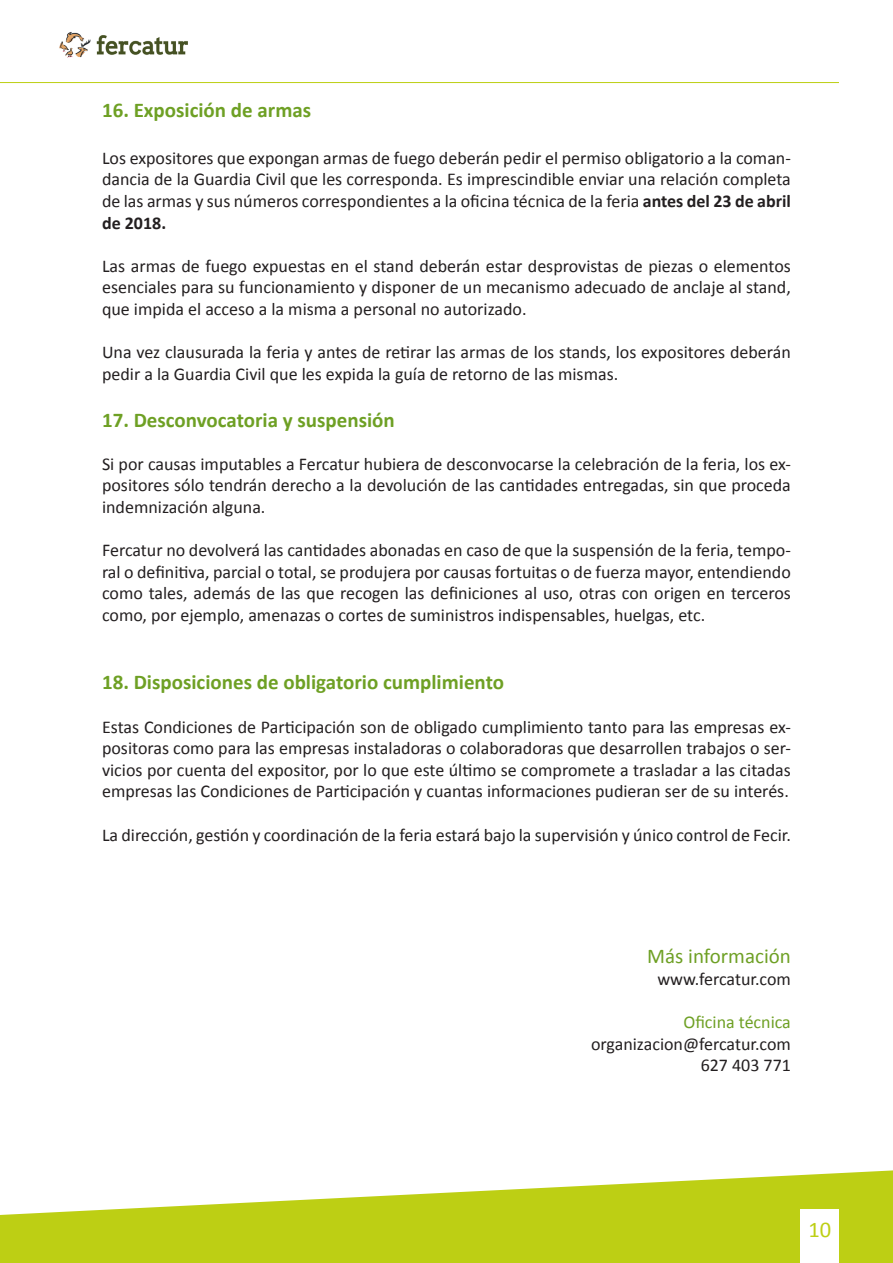
<style>
.page{position:relative;width:893px;height:1263px;background:#fff}
.page>*{position:absolute;margin:0;border:0;box-sizing:border-box;transform-origin:0 0}
.t1{font:22.5px "Calibri";color:#bdcf14}
.t2{font:700 21px "Calibri";color:#6ea024}
.Sub_Index_Verde{font:21px "Calibri";color:#6ea024}
.t3{font:18px/21.6px "Calibri";color:#231f20;text-align:justify}
.t4{font:18px "Calibri";color:#6ea024}
.s1{font-weight:700}
</style>
<div class="page">
<svg style="left:0;top:1170px;width:893px;height:93px;fill:#bdcf14"></svg>
<div style="left:801px;top:1209px;width:38px;height:54px;background:#fff"></div>
<hr style="left:0;top:82px;width:839px;height:1px;background:#bdcf14">
<img style="left:59px;top:32px;width:129px;height:26px">
<p class="t2" style="left:102px;top:97px;width:211px">16. Exposición de armas</p>
<p class="t3" style="left:102px;top:147px;width:690px">Los expositores que expongan armas de fuego deberán pedir el permiso obligatorio a la coman&shy;dancia de la Guardia Civil que les corresponda. Es imprescindible enviar una relación completa de las armas y sus números correspondientes a la oficina técnica de la feria <span class="s1">antes del 23 de abril de 2018.</span></p>
<p class="t3" style="left:102px;top:255px;width:690px">Las armas de fuego expuestas en el stand deberán estar desprovistas de piezas o elementos esenciales para su funcionamiento y disponer de un mecanismo adecuado de anclaje al stand, que impida el acceso a la misma a personal no autorizado.</p>
<p class="t3" style="left:102px;top:341px;width:690px">Una vez clausurada la feria y antes de retirar las armas de los stands, los expositores deberán pedir a la Guardia Civil que les expida la guía de retorno de las mismas.</p>
<p class="t2" style="left:102px;top:406px;width:294px">17. Desconvocatoria y suspensión</p>
<p class="t3" style="left:102px;top:453px;width:690px">Si por causas imputables a Fercatur hubiera de desconvocarse la celebración de la feria, los ex&shy;positores sólo tendrán derecho a la devolución de las cantidades entregadas, sin que proceda indemnización alguna.</p>
<p class="t3" style="left:102px;top:539px;width:690px">Fercatur no devolverá las cantidades abonadas en caso de que la suspensión de la feria, tempo&shy;ral o definitiva, parcial o total, se produjera por causas fortuitas o de fuerza mayor, entendiendo como tales, además de las que recogen las definiciones al uso, otras con origen en terceros como, por ejemplo, amenazas o cortes de suministros indispensables, huelgas, etc.</p>
<p class="t2" style="left:102px;top:669px;width:403px">18. Disposiciones de obligatorio cumplimiento</p>
<p class="t3" style="left:102px;top:716px;width:690px">Estas Condiciones de Participación son de obligado cumplimiento tanto para las empresas ex&shy;positoras como para las empresas instaladoras o colaboradoras que desarrollen trabajos o ser&shy;vicios por cuenta del expositor, por lo que este último se compromete a trasladar a las citadas empresas las Condiciones de Participación y cuantas informaciones pudieran ser de su interés.</p>
<p class="t3" style="left:102px;top:824px;width:690px">La dirección, gestión y coordinación de la feria estará bajo la supervisión y único control de Fecir.</p>
<p class="Sub_Index_Verde" style="left:647px;top:943px;width:145px">Más información</p>
<p class="t3" style="left:657px;top:968px;width:135px">www.fercatur.com</p>
<p class="t4" style="left:683px;top:1010px;width:109px">Oficina técnica</p>
<p class="t3" style="left:591px;top:1033px;width:201px">organizacion@fercatur.com</p>
<p class="t3" style="left:701px;top:1054px;width:92px">627 403 771</p>
<p class="t1" style="left:808px;top:1216px;width:24px">10</p>
</div>
